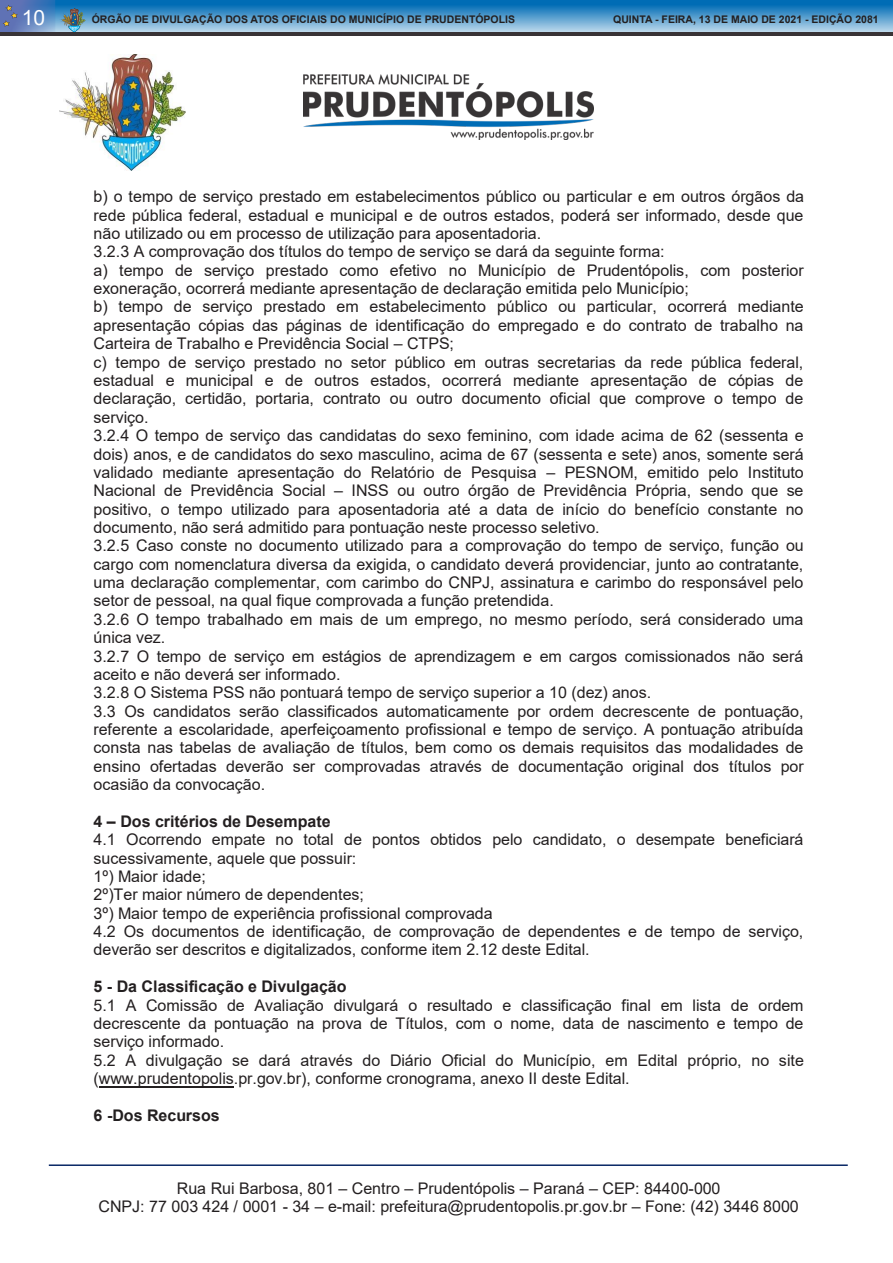
<style>
.page{position:relative;width:893px;height:1263px;background:#fff}
.page>*{position:absolute;margin:0;border:0;box-sizing:border-box;transform-origin:0 0}
.t1{font:21px "Arial";color:#fff}
.t2{font:16.05px/18.3px "Arial";color:#231f20}
.t3{font:700 16.05px "Arial";color:#231f20}
.t4{font:700 10.5px "Arial";color:#231f20}
.s1{font-style:inherit}
.s2{font-weight:700}
</style>
<div class="page">
<img style="left:56px;top:0;width:837px;height:32px">
<img style="left:0;top:0;width:56px;height:32px">
<svg style="left:3px;top:5px;width:15px;height:22px"></svg>
<svg style="left:59px;top:8px;width:27px;height:24px"></svg>
<hr style="left:0;top:32px;width:893px;height:4px;background:#383336">
<img style="left:303px;top:74px;width:291px;height:66px">
<img style="left:60px;top:54px;width:125px;height:117px">
<hr style="left:49px;top:1164px;width:799px;height:2px;background:#002060">
<hr style="left:99px;top:1086px;width:135px;height:1px;background:#231f20">
<h1 class="t1" style="left:22px;top:3px;width:25px">10</h1>
<p class="t4" style="left:92px;top:12px;width:425px">ÓRGÃO DE DIVULGAÇÃO DOS ATOS OFICIAIS DO MUNICÍPIO DE PRUDENTÓPOLIS</p>
<p class="t4" style="left:613px;top:12px;width:267px">QUINTA - FEIRA, 13 DE MAIO DE 2021 - EDIÇÃO 2081</p>
<p class="t2" style="left:94px;top:187px;width:712px">b) o tempo de serviço prestado em estabelecimentos público ou particular e em outros órgãos da rede pública federal, estadual e municipal e de outros estados, poderá ser informado, desde que não utilizado ou em processo de utilização para aposentadoria.<br>3.2.3 A comprovação dos títulos do tempo de serviço se dará da seguinte forma:<br>a) tempo de serviço prestado como efetivo no Município de Prudentópolis, com posterior exoneração, ocorrerá mediante apresentação de declaração emitida pelo Município;<br>b) tempo de serviço prestado em estabelecimento público ou particular, ocorrerá mediante apresentação cópias das páginas de identificação do empregado e do contrato de trabalho na Carteira de Trabalho e Previdência Social <span class="s1">–</span> CTPS;<br>c) tempo de serviço prestado no setor público em outras secretarias da rede pública federal, estadual e municipal e de outros estados, ocorrerá mediante apresentação de cópias de declaração, certidão, portaria, contrato ou outro documento oficial que comprove o tempo de serviço.<br>3.2.4 O tempo de serviço das candidatas do sexo feminino, com idade acima de 62 (sessenta e dois) anos, e de candidatos do sexo masculino, acima de 67 (sessenta e sete) anos, somente será validado mediante apresentação do Relatório de Pesquisa <span class="s1">–</span> PESNOM, emitido pelo Instituto Nacional de Previdência Social <span class="s1">–</span> INSS ou outro órgão de Previdência Própria, sendo que se positivo, o tempo utilizado para aposentadoria até a data de início do benefício constante no documento, não será admitido para pontuação neste processo seletivo.<br>3.2.5 Caso conste no documento utilizado para a comprovação do tempo de serviço, função ou cargo com nomenclatura diversa da exigida, o candidato deverá providenciar, junto ao contratante, uma declaração complementar, com carimbo do CNPJ, assinatura e carimbo do responsável pelo setor de pessoal, na qual fique comprovada a função pretendida.<br>3.2.6 O tempo trabalhado em mais de um emprego, no mesmo período, será considerado uma única vez.<br>3.2.7 O tempo de serviço em estágios de aprendizagem e em cargos comissionados não será aceito e não deverá ser informado.<br>3.2.8 O Sistema PSS não pontuará tempo de serviço superior a 10 (dez) anos.<br>3.3 Os candidatos serão classificados automaticamente por ordem decrescente de pontuação, referente a escolaridade, aperfeiçoamento profissional e tempo de serviço. A pontuação atribuída consta nas tabelas de avaliação de títulos, bem como os demais requisitos das modalidades de ensino ofertadas deverão ser comprovadas através de documentação original dos títulos por ocasião da convocação.</p>
<p class="t2" style="left:94px;top:812px;width:711px"><span class="s2">4</span> <span class="s2">–</span> <span class="s2">Dos critérios de Desempate<br></span>4.1 Ocorrendo empate no total de pontos obtidos pelo candidato, o desempate beneficiará sucessivamente, aquele que possuir:<br>1º) Maior idade;<br>2º)Ter maior número de dependentes;<br>3º) Maior tempo de experiência profissional comprovada<br>4.2 Os documentos de identificação, de comprovação de dependentes e de tempo de serviço, deverão ser descritos e digitalizados, conforme item 2.12 deste Edital.</p>
<p class="t2" style="left:94px;top:977px;width:712px"><span class="s2">5 - Da Classificação e Divulgação<br></span>5.1 A Comissão de Avaliação divulgará o resultado e classificação final em lista de ordem decrescente da pontuação na prova de Títulos, com o nome, data de nascimento e tempo de serviço informado.<br>5.2 A divulgação se dará através do Diário Oficial do Município, em Edital próprio, no site (www.prudentopolis.pr.gov.br), conforme cronograma, anexo II deste Edital.</p>
<p class="t3" style="left:94px;top:1104px;width:128px">6 -Dos Recursos</p>
<p class="t2" style="left:99px;top:1179px;width:702px;text-align:center">Rua Rui Barbosa, 801 <span class="s1">–</span> Centro <span class="s1">–</span> Prudentópolis <span class="s1">–</span> Paraná <span class="s1">–</span> CEP: 84400-000<br>CNPJ: 77 003 424 / 0001 - 34 <span class="s1">–</span> e-mail: prefeitura@prudentopolis.pr.gov.br <span class="s1">–</span> Fone: (42) 3446 8000</p>
</div>
